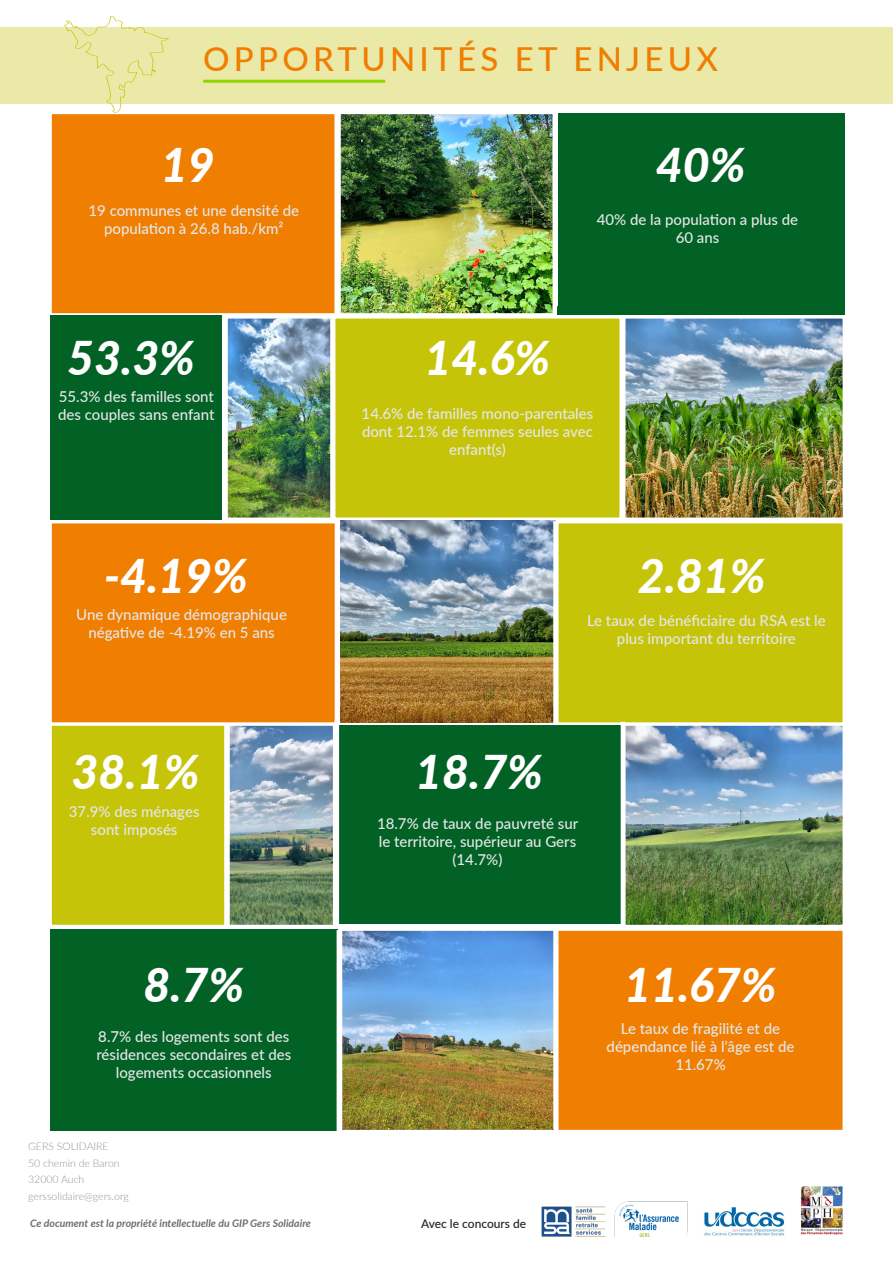
<style>
.page{position:relative;width:893px;height:1263px;background:#fff}
.page>*{position:absolute;margin:0;border:0;box-sizing:border-box;transform-origin:0 0}
.t1{font:italic 800 46.5px "Lato";color:#fff}
.t2{font:500 33px "Lato";letter-spacing:.13em;color:#ef7e01}
._18_pt___Center{font:500 15px/18px "Lato";color:#e6e7e9;text-align:center}
.t3{font:500 12px "Lato";color:#231f20}
.Address{font:300 10.5px "Lato";color:#939598}
.t4{font:italic 700 10.5px "Lato";color:#6e6e6e}
</style>
<div class="page">
<img style="left:541px;top:1207px;width:64px;height:29px">
<img style="left:605px;top:1201px;width:83px;height:35px">
<img style="left:704px;top:1207px;width:81px;height:29px">
<img style="left:800px;top:1186px;width:43px;height:48px">
<svg style="left:340px;top:720px;width:213px;height:3px"></svg>
<div style="left:557px;top:113px;width:287px;height:202px;background:#026125"></div>
<div style="left:555px;top:520px;width:291px;height:205px;background:#c6c409;border:3px solid #fff"></div>
<img style="left:626px;top:320px;width:216px;height:196px">
<div style="left:622px;top:316px;width:224px;height:204px;border:3px solid #fff"></div>
<div style="left:555px;top:928px;width:291px;height:205px;background:#ef7e01;border:3px solid #fff"></div>
<img style="left:626px;top:727px;width:216px;height:197px">
<div style="left:622px;top:723px;width:224px;height:205px;border:3px solid #fff"></div>
<div style="left:49px;top:111px;width:290px;height:205px;background:#ef7e01;border:3px solid #fff"></div>
<div style="left:50px;top:315px;width:172px;height:205px;background:#026125"></div>
<div style="left:332px;top:316px;width:290px;height:204px;background:#c6c409;border:3px solid #fff"></div>
<div style="left:49px;top:520px;width:290px;height:205px;background:#ef7e01;border:3px solid #fff"></div>
<div style="left:49px;top:723px;width:178px;height:205px;background:#c6c409;border:3px solid #fff"></div>
<div style="left:50px;top:929px;width:287px;height:202px;background:#026125"></div>
<div style="left:336px;top:725px;width:287px;height:199px;background:#026125"></div>
<img style="left:342px;top:115px;width:209px;height:197px">
<div style="left:338px;top:111px;width:217px;height:205px;border:3px solid #fff"></div>
<img style="left:229px;top:320px;width:101px;height:196px">
<div style="left:225px;top:316px;width:109px;height:204px;border:3px solid #fff"></div>
<img style="left:341px;top:520px;width:215px;height:202px">
<img style="left:343px;top:932px;width:210px;height:197px">
<div style="left:339px;top:928px;width:218px;height:205px;border:3px solid #fff"></div>
<img style="left:231px;top:727px;width:101px;height:197px">
<div style="left:227px;top:723px;width:109px;height:205px;border:3px solid #fff"></div>
<div style="left:334px;top:111px;width:5px;height:202px;background:#fff"></div>
<div style="left:553px;top:104px;width:5px;height:202px;background:#fff"></div>
<div style="left:620px;top:318px;width:5px;height:193px;background:#fff"></div>
<div style="left:553px;top:521px;width:5px;height:204px;background:#fff"></div>
<hr style="left:335px;top:521px;width:4px;height:204px;background:#fff">
<hr style="left:335px;top:720px;width:4px;height:204px;background:#fff">
<div style="left:224px;top:723px;width:5px;height:204px;background:#fff"></div>
<hr style="left:621px;top:722px;width:4px;height:203px;background:#fff">
<div style="left:553px;top:925px;width:5px;height:204px;background:#fff"></div>
<hr style="left:337px;top:930px;width:4px;height:204px;background:#fff">
<div style="left:330px;top:318px;width:5px;height:203px;background:#fff"></div>
<hr style="left:223px;top:316px;width:4px;height:193px;background:#fff">
<div style="left:0;top:28px;width:893px;height:76px;background:#eae9a7"></div>
<svg style="left:64px;top:16px;width:105px;height:97px"></svg>
<hr style="left:203px;top:80px;width:182px;height:3px;background:#90d401">
<p class="t2" style="left:203px;top:35px;width:516px">OPPORTUNITÉS ET ENJEUX</p>
<p class="t1" style="left:161px;top:130px;width:55px">19</p>
<p class="_18_pt___Center" style="left:89px;top:201px;width:212px">19 communes et une densité de population à 26.8 hab./km²</p>
<p class="t1" style="left:67px;top:323px;width:129px">53.3%</p>
<p class="_18_pt___Center" style="left:58px;top:387px;width:158px;text-align:left">55.3% des familles sont des couples sans enfant</p>
<p class="t1" style="left:656px;top:130px;width:91px">40%</p>
<p class="_18_pt___Center" style="left:597px;top:210px;width:203px">40% de la population a plus de</p>
<p class="_18_pt___Center" style="left:676px;top:228px;width:45px">60 ans</p>
<p class="t1" style="left:425px;top:323px;width:127px">14.6%</p>
<p class="_18_pt___Center" style="left:362px;top:404px;width:233px">14.6% de familles mono-parentales dont 12.1% de femmes seules avec enfant(s)</p>
<p class="t1" style="left:104px;top:542px;width:145px">-4.19%</p>
<p class="t1" style="left:638px;top:542px;width:129px">2.81%</p>
<p class="_18_pt___Center" style="left:76px;top:605px;width:212px">Une dynamique démographique négative de -4.19% en 5 ans</p>
<p class="_18_pt___Center" style="left:587px;top:611px;width:240px">Le taux de bénéficiaire du RSA est le plus important du territoire</p>
<p class="t1" style="left:72px;top:737px;width:129px">38.1%</p>
<p class="t1" style="left:415px;top:737px;width:129px">18.7%</p>
<p class="_18_pt___Center" style="left:69px;top:802px;width:132px">37.9% des ménages sont imposés</p>
<p class="_18_pt___Center" style="left:377px;top:813px;width:203px">18.7% de taux de pauvreté sur le territoire, supérieur au Gers (14.7%)</p>
<p class="t1" style="left:143px;top:951px;width:102px">8.7%</p>
<p class="t1" style="left:624px;top:951px;width:154px">11.67%</p>
<p class="_18_pt___Center" style="left:607px;top:1019px;width:189px">Le taux de fragilité et de dépendance lié à l’âge est de<br>11.67%</p>
<p class="_18_pt___Center" style="left:96px;top:1027px;width:196px">8.7% des logements sont des résidences secondaires et des logements occasionnels</p>
<p class="Address" style="left:28px;top:1139px;width:82px">GERS SOLIDAIRE</p>
<p class="Address" style="left:28px;top:1155px;width:93px">50 chemin de Baron</p>
<p class="Address" style="left:28px;top:1172px;width:58px">32000 Auch</p>
<p class="Address" style="left:28px;top:1188px;width:102px">gerssolidaire@gers.org</p>
<p class="t4" style="left:30px;top:1215px;width:282px">Ce document est la propriété intellectuelle du GIP Gers Solidaire</p>
<p class="t3" style="left:421px;top:1215px;width:107px">Avec le concours de</p>
</div>
